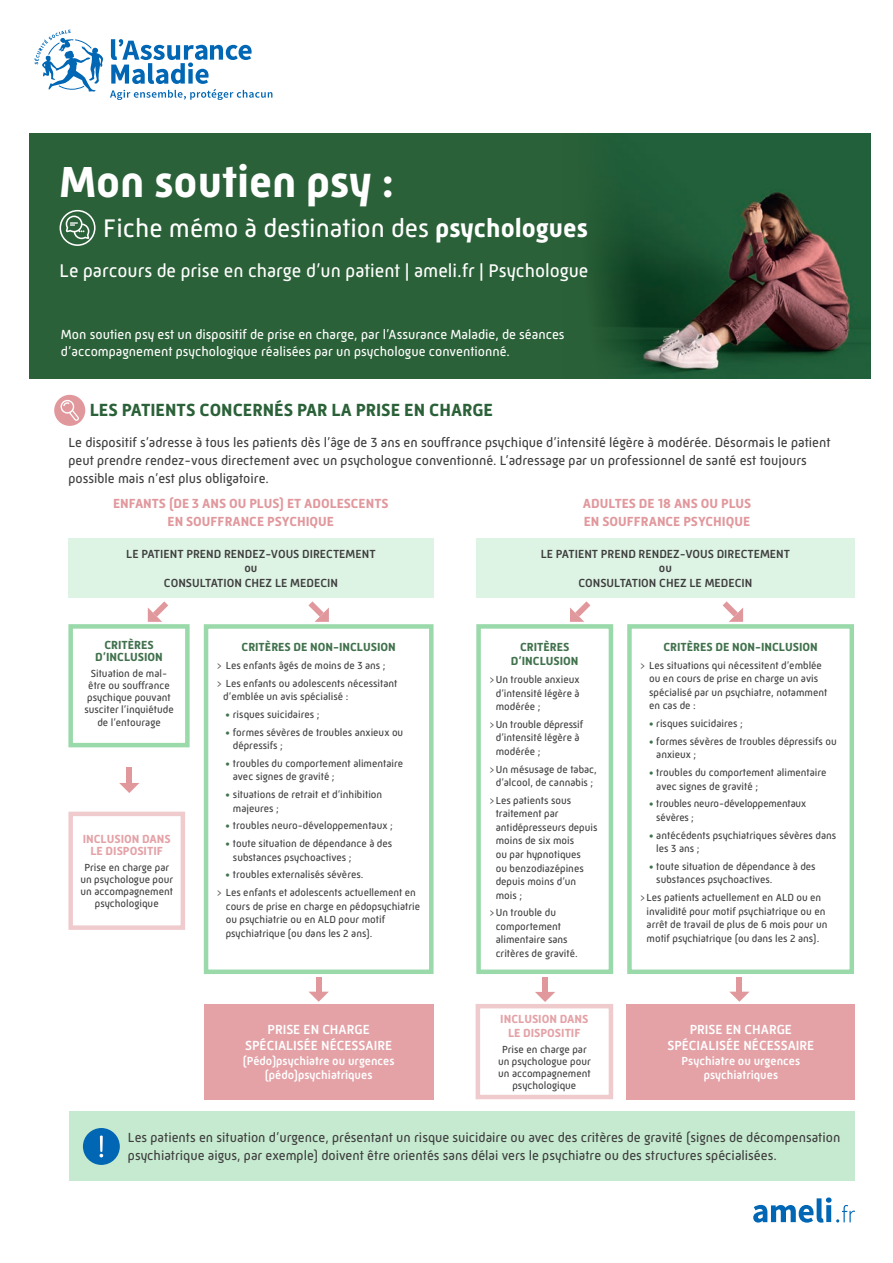
<style>
.page{position:relative;width:893px;height:1263px;background:#fff}
.page>*{position:absolute;margin:0;border:0;box-sizing:border-box;transform-origin:0 0}
.t1{font:700 44.4px "Mic 32 New";color:#fff}
.t2{font:25.95px "Mic 32 New";color:#fff}
.t3{font:18.75px "Mic 32 New";color:#fff}
.t4{font:700 18px "Mic 32 New";color:#2b6138}
.t5{font:13.5px/18px "Mic 32 New";color:#3e3e3f}
.t6{font:13.5px/16.5px "Mic 32 New";color:#fff}
.t7{font:700 13.5px/18px "Mic 32 New";color:#e1989d;text-align:center}
.t8{font:500 13.5px/16.2px "Mic 32 New";color:#fff;text-align:center}
.t9{font:500 12px/14.7px "Mic 32 New";color:#3e3e3f;text-align:center}
.t10{font:700 12px/12px "Mic 32 New";color:#40714c;text-align:center}
.t11{font:500 12px/14.4px "Mic 32 New";color:#fff;text-align:center}
.t12{font:700 12px/12px "Mic 32 New";color:#e4a2a7;text-align:center}
.t13{font:10.5px/13.5px "Mic 32 New";color:#3e3e3f}
.s1{font-weight:700}
.s2{font-weight:300}
.s3{color:#40714c}
</style>
<div class="page">
<div style="left:30px;top:133px;width:840px;height:245px;background:#2b6138"></div>
<svg style="left:110px;top:39px;width:162px;height:61px"></svg>
<svg style="left:34px;top:30px;width:69px;height:62px"></svg>
<svg style="left:753px;top:1197px;width:102px;height:25px"></svg>
<svg style="left:308px;top:601px;width:21px;height:21px"></svg>
<div style="left:68px;top:624px;width:122px;height:123px;border:4px solid #9adaaa"></div>
<div style="left:204px;top:624px;width:230px;height:350px;border:4px solid #9adaaa"></div>
<div style="left:316px;top:977px;width:5px;height:15px;background:#e1989d"></div>
<svg style="left:309px;top:992px;width:20px;height:10px"></svg>
<svg style="left:723px;top:601px;width:20px;height:21px"></svg>
<div style="left:476px;top:624px;width:137px;height:350px;border:4px solid #9adaaa"></div>
<div style="left:627px;top:624px;width:227px;height:350px;border:4px solid #9adaaa"></div>
<svg style="left:570px;top:601px;width:20px;height:21px"></svg>
<svg style="left:148px;top:601px;width:20px;height:21px"></svg>
<div style="left:126px;top:767px;width:6px;height:16px;background:#e1989d"></div>
<svg style="left:119px;top:783px;width:20px;height:10px"></svg>
<div style="left:542px;top:977px;width:6px;height:15px;background:#e1989d"></div>
<svg style="left:535px;top:992px;width:20px;height:10px"></svg>
<div style="left:737px;top:977px;width:5px;height:15px;background:#e1989d"></div>
<svg style="left:730px;top:992px;width:19px;height:10px"></svg>
<div style="left:68px;top:538px;width:366px;height:60px;background:#ddf3e3"></div>
<div style="left:476px;top:538px;width:379px;height:60px;background:#ddf3e3"></div>
<div style="left:69px;top:1111px;width:786px;height:70px;background:#c6eacf"></div>
<div style="left:204px;top:1004px;width:230px;height:95px;background:#e4a2a7"></div>
<div style="left:68px;top:812px;width:117px;height:118px;border:4px solid #f0cbce"></div>
<div style="left:627px;top:1004px;width:228px;height:95px;background:#e4a2a7"></div>
<div style="left:476px;top:1004px;width:137px;height:95px;border:4px solid #f0cbce"></div>
<div style="left:54px;top:395px;width:31px;height:31px;background:#e1989d;border-radius:50%"></div>
<svg style="left:60px;top:400px;width:19px;height:21px"></svg>
<div style="left:83px;top:1128px;width:37px;height:37px;background:#0166b3;border-radius:50%"></div>
<hr style="left:100px;top:1135px;width:3px;height:17px;background:#fff">
<svg style="left:60px;top:210px;width:36px;height:36px"></svg>
<img style="left:597px;top:134px;width:274px;height:244px">
<h1 class="t1" style="left:60px;top:156px;width:336px">Mon soutien psy :</h1>
<h2 class="t2" style="left:103px;top:213px;width:486px">Fiche mémo à destination des <span class="s1">psychologues</span></h2>
<h3 class="t3" style="left:60px;top:259px;width:530px">Le parcours de prise en charge d’un patient | ameli.fr | Psychologue</h3>
<p class="t6" style="left:61px;top:326px;width:505px">Mon soutien psy est un dispositif de prise en charge, par l’Assurance Maladie, de séances d’accompagnement psychologique réalisées par un psychologue conventionné.</p>
<h3 class="t4" style="left:90px;top:400px;width:405px">LES PATIENTS CONCERNÉS PAR LA PRISE EN CHARGE</h3>
<p class="t5" style="left:68px;top:433px;width:764px">Le dispositif s’adresse à tous les patients dès l’âge de 3 ans en souffrance psychique d’intensité légère à modérée. Désormais le patient peut prendre rendez-vous directement avec un psychologue conventionné. L’adressage par un professionnel de santé est toujours possible mais n’est plus obligatoire.</p>
<p class="t7" style="left:113px;top:494px;width:277px">ENFANTS (DE 3 ANS OU PLUS) ET ADOLESCENTS<br>EN SOUFFRANCE PSYCHIQUE</p>
<p class="t7" style="left:583px;top:494px;width:170px;text-align:left">ADULTES DE 18 ANS OU PLUS<br>EN SOUFFRANCE PSYCHIQUE</p>
<p class="t9" style="left:126px;top:546px;width:251px">LE PATIENT PREND RENDEZ-VOUS DIRECTEMENT ou<br>CONSULTATION CHEZ LE MEDECIN</p>
<p class="t9" style="left:541px;top:546px;width:251px">LE PATIENT PREND RENDEZ-VOUS DIRECTEMENT ou<br>CONSULTATION CHEZ LE MEDECIN</p>
<p class="t10" style="left:95px;top:638px;width:69px">CRITÈRES<br>D’INCLUSION</p>
<p class="t13" style="left:84px;top:667px;width:91px;line-height:12.1px;text-align:center">Situation de mal&shy;être ou souffrance psychique pouvant susciter l’inquiétude de l’entourage</p>
<p class="t12" style="left:83px;top:833px;width:90px">INCLUSION DANS<br>LE DISPOSITIF</p>
<p class="t13" style="left:80px;top:862px;width:94px;line-height:12px;text-align:center">Prise en charge par un psychologue pour un accompagnement psychologique</p>
<p class="t10" style="left:242px;top:641px;width:156px">CRITÈRES DE NON-INCLUSION</p>
<p class="t13" style="left:217px;top:656px;width:182px;line-height:17.7px"><span class="s2">&gt;</span> Les enfants âgés de moins de 3 ans ;<br><span class="s2">&gt;</span> Les enfants ou adolescents nécessitant</p>
<p class="t13" style="left:223px;top:690px;width:127px">d’emblée un avis spécialisé :</p>
<p class="t13" style="left:225px;top:707px;width:96px"><span class="s3">•</span> risques suicidaires ;</p>
<p class="t13" style="left:233px;top:725px;width:172px;text-indent:-8px"><span class="s3">•</span> formes sévères de troubles anxieux ou dépressifs ;</p>
<p class="t13" style="left:233px;top:756px;width:172px;text-indent:-8px"><span class="s3">•</span> troubles du comportement alimentaire avec signes de gravité ;</p>
<p class="t13" style="left:233px;top:788px;width:151px;text-indent:-8px"><span class="s3">•</span> situations de retrait et d’inhibition majeures ;</p>
<p class="t13" style="left:225px;top:819px;width:169px"><span class="s3">•</span> troubles neuro-développementaux ;</p>
<p class="t13" style="left:233px;top:837px;width:161px;text-indent:-8px"><span class="s3">•</span> toute situation de dépendance à des substances psychoactives ;</p>
<p class="t13" style="left:217px;top:866px;width:201px;line-height:17.7px;text-indent:9px"><span class="s3">•</span> troubles externalisés sévères.<br><span class="s2">&gt;</span> Les enfants et adolescents actuellement en</p>
<p class="t13" style="left:226px;top:899px;width:196px">cours de prise en charge en pédopsychiatrie ou psychiatrie ou en ALD pour motif psychiatrique (ou dans les 2 ans).</p>
<p class="t8" style="left:245px;top:1021px;width:148px">PRISE EN CHARGE<br>SPÉCIALISÉE NÉCESSAIRE</p>
<p class="t11" style="left:243px;top:1053px;width:153px">(Pédo)psychiatre ou urgences (pédo)psychiatriques</p>
<p class="t10" style="left:511px;top:640px;width:69px;line-height:14.4px">CRITÈRES<br>D’INCLUSION</p>
<p class="t13" style="left:496px;top:673px;width:85px;text-align:justify;text-indent:-6px"><span class="s2">&gt;</span>Un trouble anxieux d’intensité légère à modérée ;</p>
<p class="t13" style="left:496px;top:718px;width:89px;text-indent:-6px"><span class="s2">&gt;</span>Un trouble dépressif d’intensité légère à modérée ;</p>
<p class="t13" style="left:489px;top:762px;width:109px;text-align:center"><span class="s2">&gt;</span>Un mésusage de tabac, d’alcool, de cannabis ;</p>
<p class="t13" style="left:496px;top:794px;width:103px;text-indent:-6px"><span class="s2">&gt;</span>Les patients sous traitement par antidépresseurs depuis moins de six mois<br>ou par hypnotiques<br>ou benzodiazépines depuis moins d’un mois ;</p>
<p class="t13" style="left:496px;top:906px;width:84px;text-indent:-6px"><span class="s2">&gt;</span>Un trouble du comportement alimentaire sans critères de gravité.</p>
<p class="t12" style="left:500px;top:1011px;width:90px;line-height:14.4px">INCLUSION DANS<br>LE DISPOSITIF</p>
<p class="t13" style="left:498px;top:1044px;width:94px;line-height:12px;text-align:center">Prise en charge par un psychologue pour un accompagnement psychologique</p>
<p class="t10" style="left:663px;top:641px;width:156px">CRITÈRES DE NON-INCLUSION</p>
<p class="t13" style="left:649px;top:658px;width:180px;text-indent:-9px"><span class="s2">&gt;</span> Les situations qui nécessitent d’emblée ou en cours de prise en charge un avis spécialisé par un psychiatre, notamment en cas de :</p>
<p class="t13" style="left:649px;top:717px;width:96px"><span class="s3">•</span> risques suicidaires ;</p>
<p class="t13" style="left:656px;top:734px;width:182px;text-indent:-8px"><span class="s3">•</span> formes sévères de troubles dépressifs ou anxieux ;</p>
<p class="t13" style="left:656px;top:766px;width:172px;text-indent:-8px"><span class="s3">•</span> troubles du comportement alimentaire avec signes de gravité ;</p>
<p class="t13" style="left:656px;top:797px;width:151px;text-indent:-8px"><span class="s3">•</span> troubles neuro-développementaux sévères ;</p>
<p class="t13" style="left:656px;top:828px;width:181px;text-indent:-8px"><span class="s3">•</span> antécédents psychiatriques sévères dans les 3 ans ;</p>
<p class="t13" style="left:656px;top:859px;width:161px;text-indent:-8px"><span class="s3">•</span> toute situation de dépendance à des substances psychoactives.</p>
<p class="t13" style="left:647px;top:891px;width:182px;text-indent:-6px"><span class="s2">&gt;</span>Les patients actuellement en ALD ou en invalidité pour motif psychiatrique ou en arrêt de travail de plus de 6 mois pour un motif psychiatrique (ou dans les 2 ans).</p>
<p class="t8" style="left:667px;top:1021px;width:148px">PRISE EN CHARGE<br>SPÉCIALISÉE NÉCESSAIRE</p>
<p class="t11" style="left:682px;top:1053px;width:120px">Psychiatre ou urgences psychiatriques</p>
<p class="t5" style="left:128px;top:1129px;width:714px">Les patients en situation d’urgence, présentant un risque suicidaire ou avec des critères de gravité (signes de décompensation psychiatrique aigus, par exemple) doivent être orientés sans délai vers le psychiatre ou des structures spécialisées.</p>
</div>
